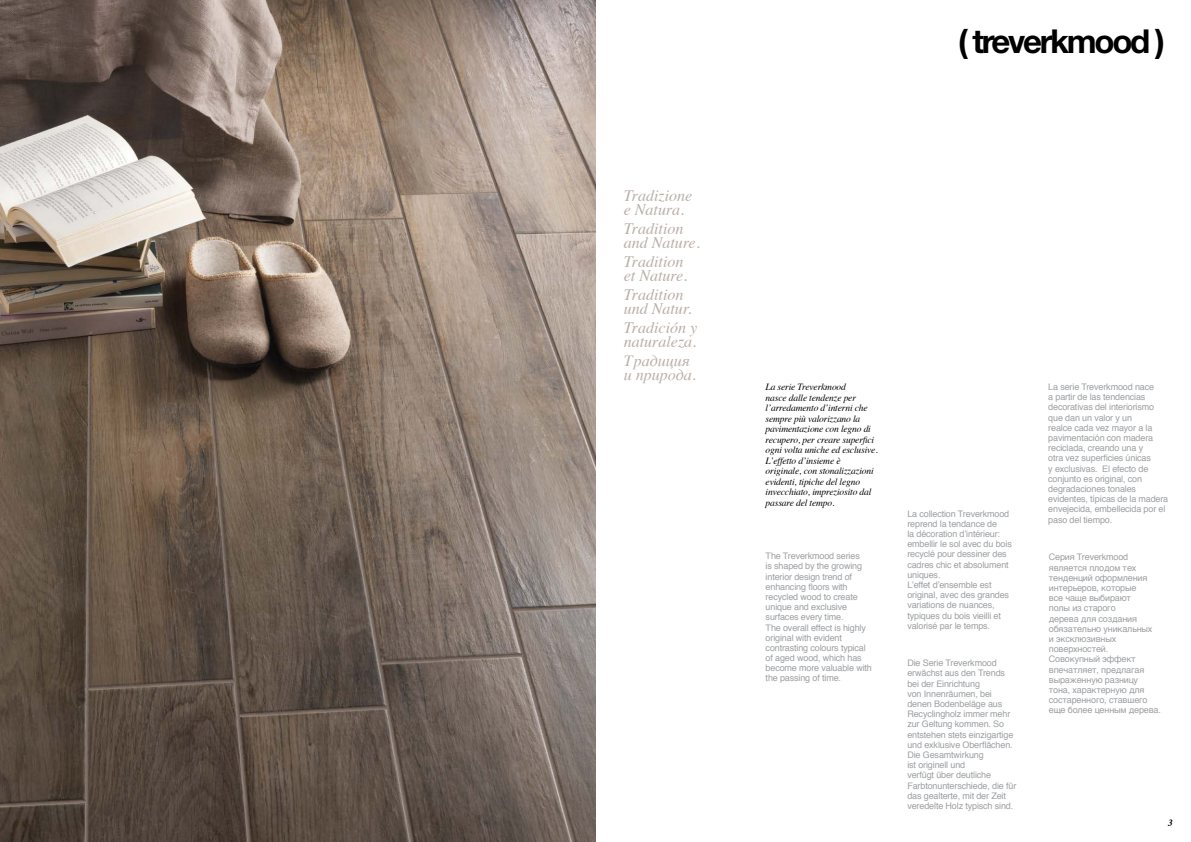
<style>
.page{position:relative;width:1191px;height:842px;background:#fff}
.page>*{position:absolute;margin:0;border:0;box-sizing:border-box;transform-origin:0 0}
.t1{font:700 33px "Helvetica Neue";letter-spacing:-.07em;color:#000}
.t2{font:italic 16px/14px "Times";color:#bcaea7}
.t3{font:italic 9.5px/10.5px "Times";letter-spacing:-.015em;color:#000}
.t4{font:italic 700 9.5px "Times";color:#000}
.t5{font:9px/10.2px "Helvetica";letter-spacing:-.015em;color:#9d9fa2}
</style>
<div class="page">
<img style="left:0;top:0;width:595px;height:842px">
<h2 class="t2" style="left:624px;top:188px;width:70px">Tradizione e Natura.</h2>
<h2 class="t2" style="left:624px;top:221px;width:77px">Tradition and Nature.</h2>
<h2 class="t2" style="left:624px;top:254px;width:65px">Tradition et Nature.</h2>
<h2 class="t2" style="left:624px;top:287px;width:69px">Tradition und Natur.</h2>
<h2 class="t2" style="left:624px;top:320px;width:75px">Tradición y naturaleza.</h2>
<h2 class="t2" style="left:624px;top:353px;width:73px">Традиция и природа.</h2>
<h1 class="t1" style="left:958px;top:20px;width:208px">( treverkmood )</h1>
<p class="t3" style="left:765px;top:381px;width:114px">La serie Treverkmood<br>nasce dalle tendenze per l’arredamento d’interni che sempre più valorizzano la pavimentazione con legno di recupero, per creare superfici ogni volta uniche ed esclusive.<br>L’effetto d’insieme è originale, con stonalizzazioni evidenti, tipiche del legno invecchiato, impreziosito dal passare del tempo.</p>
<p class="t5" style="left:765px;top:551px;width:108px">The Treverkmood series<br>is shaped by the growing interior design trend of enhancing floors with recycled wood to create unique and exclusive surfaces every time.<br>The overall effect is highly original with evident contrasting colours typical of aged wood, which has become more valuable with the passing of time.</p>
<p class="t5" style="left:907px;top:508px;width:106px">La collection Treverkmood reprend la tendance de<br>la décoration d’intérieur: embellir le sol avec du bois recyclé pour dessiner des cadres chic et absolument uniques.<br>L’effet d’ensemble est original, avec des grandes variations de nuances, typiques du bois vieilli et valorisé par le temps.</p>
<p class="t5" style="left:907px;top:658px;width:110px">Die Serie Treverkmood erwächst aus den Trends bei der Einrichtung<br>von Innenräumen, bei denen Bodenbeläge aus<br>Recyclingholz immer mehr zur Geltung kommen. So entstehen stets einzigartige und exklusive Oberflächen.<br>Die Gesamtwirkung<br>ist originell und<br>verfügt über deutliche<br>Farbtonunterschiede, die für das gealterte, mit der Zeit veredelte Holz typisch sind.</p>
<p class="t5" style="left:1048px;top:382px;width:121px">La serie Treverkmood nace<br>a partir de las tendencias decorativas del interiorismo que dan un valor y un<br>realce cada vez mayor a la pavimentación con madera reciclada, creando una y<br>otra vez superficies únicas<br>y exclusivas. El efecto de conjunto es original, con degradaciones tonales evidentes, típicas de la madera envejecida, embellecida por el paso del tiempo.</p>
<p class="t5" style="left:1048px;top:552px;width:114px">Серия Treverkmood является плодом тех тенденций оформления интерьеров, которые<br>все чаще выбирают<br>полы из старого<br>дерева для создания обязательно уникальных<br>и эксклюзивных поверхностей.<br>Совокупный эффект впечатляет, предлагая выраженную разницу тона, характерную для состаренного, ставшего еще более ценным дерева.</p>
<p class="t4" style="left:1168px;top:814px;width:6px">3</p>
</div>
